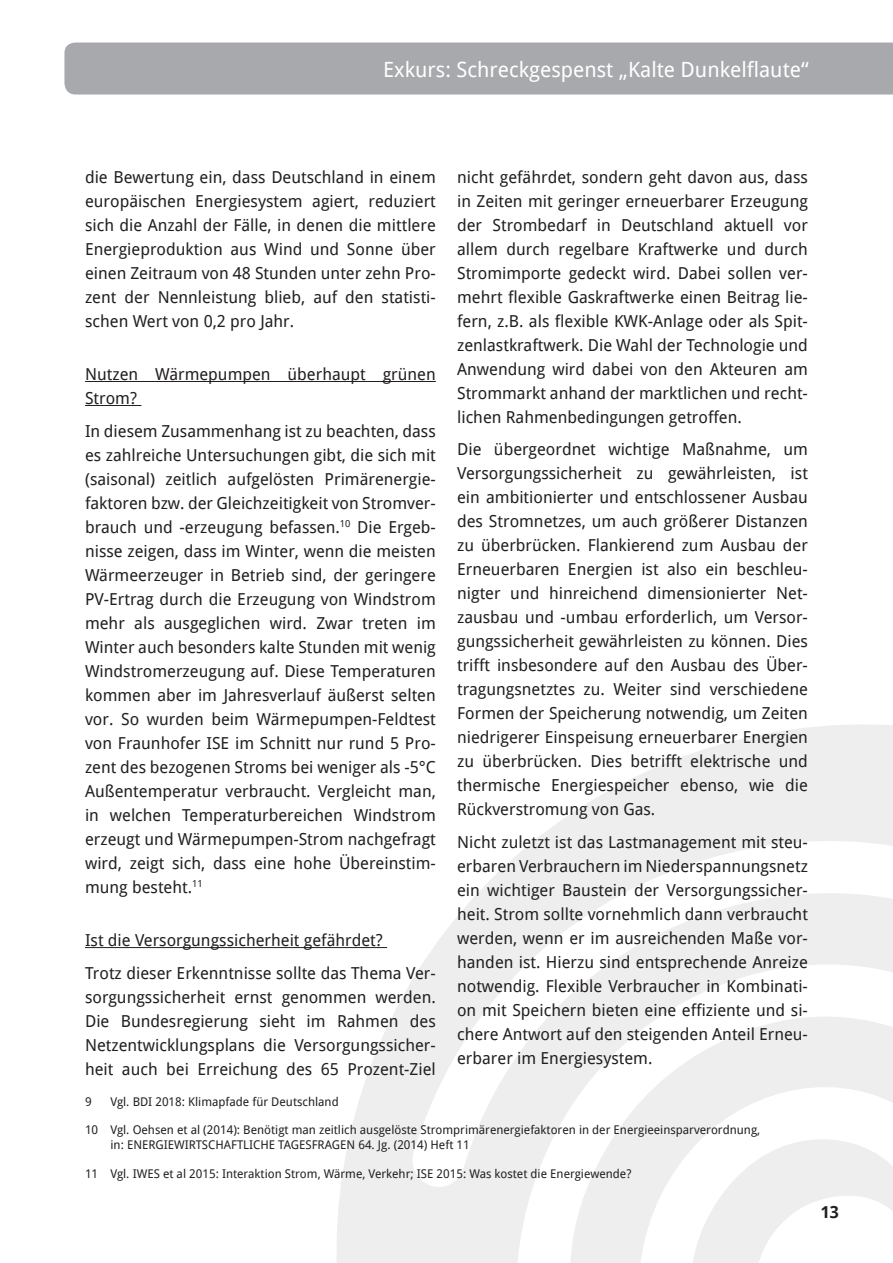
<style>
.page{position:relative;width:893px;height:1263px;background:#fff}
.page>*{position:absolute;margin:0;border:0;box-sizing:border-box;transform-origin:0 0}
.Numerierung{font:21px "Droid Sans";color:#fff}
.subhead{font:16.5px/24px "Droid Sans";color:#231f20;text-align:justify}
.t1{font:700 16.5px "Droid Sans";color:#231f20}
.Fußnote{font:12px/15px "Droid Sans";color:#231f20}
</style>
<div class="page">
<svg style="left:319px;top:725px;width:574px;height:538px;fill:#eeeeef"></svg>
<div style="left:65px;top:43px;width:828px;height:52px;background:#a8a9ad"></div>
<hr style="left:85px;top:381px;width:351px;height:1px;background:#231f20">
<hr style="left:85px;top:405px;width:56px;height:1px;background:#231f20">
<hr style="left:85px;top:947px;width:302px;height:1px;background:#231f20">
<p class="Numerierung" style="left:383px;top:56px;width:427px">Exkurs: Schreckgespenst „Kalte Dunkelflaute“</p>
<p class="Numerierung" style="left:765px;top:56px;width:44px">Xxxx</p>
<p class="subhead" style="left:85px;top:165px;width:352px">die Bewertung ein, dass Deutschland in einem europäischen Energiesystem agiert, reduziert sich die Anzahl der Fälle, in denen die mittlere Energieproduktion aus Wind und Sonne über einen Zeitraum von 48 Stunden unter zehn Pro&shy;zent der Nennleistung blieb, auf den statisti&shy;schen Wert von 0,2 pro Jahr.</p>
<p class="subhead" style="left:85px;top:362px;width:352px">Nutzen Wärmepumpen überhaupt grünen<br>Strom?</p>
<p class="subhead" style="left:85px;top:419px;width:352px">In diesem Zusammenhang ist zu beachten, dass es zahlreiche Untersuchungen gibt, die sich mit (saisonal) zeitlich aufgelösten Primärenergie&shy;faktoren bzw. der Gleichzeitigkeit von Stromver&shy;brauch und -erzeugung befassen.<sup>10</sup> Die Ergeb&shy;nisse zeigen, dass im Winter, wenn die meisten Wärmeerzeuger in Betrieb sind, der geringere PV-Ertrag durch die Erzeugung von Windstrom mehr als ausgeglichen wird. Zwar treten im Winter auch besonders kalte Stunden mit wenig Windstromerzeugung auf. Diese Temperaturen kommen aber im Jahresverlauf äußerst selten vor. So wurden beim Wärmepumpen-Feldtest von Fraunhofer ISE im Schnitt nur rund 5 Pro&shy;zent des bezogenen Stroms bei weniger als -5°C Außentemperatur verbraucht. Vergleicht man, in welchen Temperaturbereichen Windstrom erzeugt und Wärmepumpen-Strom nachgefragt wird, zeigt sich, dass eine hohe Übereinstim&shy;mung besteht.<sup>11</sup></p>
<p class="subhead" style="left:85px;top:928px;width:299px">Ist die Versorgungssicherheit gefährdet?</p>
<p class="subhead" style="left:85px;top:961px;width:352px">Trotz dieser Erkenntnisse sollte das Thema Ver&shy;sorgungssicherheit ernst genommen werden.<br>Die Bundesregierung sieht im Rahmen des Netzentwicklungsplans die Versorgungssicher&shy;heit auch bei Erreichung des 65 Prozent-Ziel</p>
<p class="subhead" style="left:457px;top:165px;width:352px">nicht gefährdet, sondern geht davon aus, dass in Zeiten mit geringer erneuerbarer Erzeugung der Strombedarf in Deutschland aktuell vor allem durch regelbare Kraftwerke und durch Stromimporte gedeckt wird. Dabei sollen ver&shy;mehrt flexible Gaskraftwerke einen Beitrag lie&shy;fern, z.B. als flexible KWK-Anlage oder als Spit&shy;zenlastkraftwerk. Die Wahl der Technologie und Anwendung wird dabei von den Akteuren am Strommarkt anhand der marktlichen und recht&shy;lichen Rahmenbedingungen getroffen.</p>
<p class="subhead" style="left:457px;top:437px;width:352px">Die übergeordnet wichtige Maßnahme, um Versorgungssicherheit zu gewährleisten, ist ein ambitionierter und entschlossener Ausbau des Stromnetzes, um auch größerer Distanzen zu überbrücken. Flankierend zum Ausbau der Erneuerbaren Energien ist also ein beschleu&shy;nigter und hinreichend dimensionierter Net&shy;zausbau und -umbau erforderlich, um Versor&shy;gungssicherheit gewährleisten zu können. Dies trifft insbesondere auf den Ausbau des Über&shy;tragungsnetztes zu. Weiter sind verschiedene Formen der Speicherung notwendig, um Zeiten niedrigerer Einspeisung erneuerbarer Energien zu überbrücken. Dies betrifft elektrische und thermische Energiespeicher ebenso, wie die Rückverstromung von Gas.</p>
<p class="subhead" style="left:457px;top:830px;width:352px">Nicht zuletzt ist das Lastmanagement mit steu&shy;erbaren Verbrauchern im Niederspannungsnetz ein wichtiger Baustein der Versorgungssicher&shy;heit. Strom sollte vornehmlich dann verbraucht werden, wenn er im ausreichenden Maße vor&shy;handen ist. Hierzu sind entsprechende Anreize notwendig. Flexible Verbraucher in Kombinati&shy;on mit Speichern bieten eine effiziente und si&shy;chere Antwort auf den steigenden Anteil Erneu&shy;erbarer im Energiesystem.</p>
<p class="Fußnote" style="left:85px;top:1094px;width:8px">9</p>
<p class="Fußnote" style="left:111px;top:1094px;width:230px">Vgl. BDI 2018: Klimapfade für Deutschland</p>
<p class="Fußnote" style="left:111px;top:1122px;width:651px;text-indent:-26px">10 Vgl. Oehsen et al (2014): Benötigt man zeitlich ausgelöste Stromprimärenergiefaktoren in der Energieeinsparverordnung, in: ENERGIEWIRTSCHAFTLICHE TAGESFRAGEN 64. Jg. (2014) Heft 11</p>
<p class="Fußnote" style="left:85px;top:1166px;width:548px">11 Vgl. IWES et al 2015: Interaktion Strom, Wärme, Verkehr; ISE 2015: Was kostet die Energiewende?</p>
<p class="t1" style="left:821px;top:1202px;width:20px">13</p>
</div>
